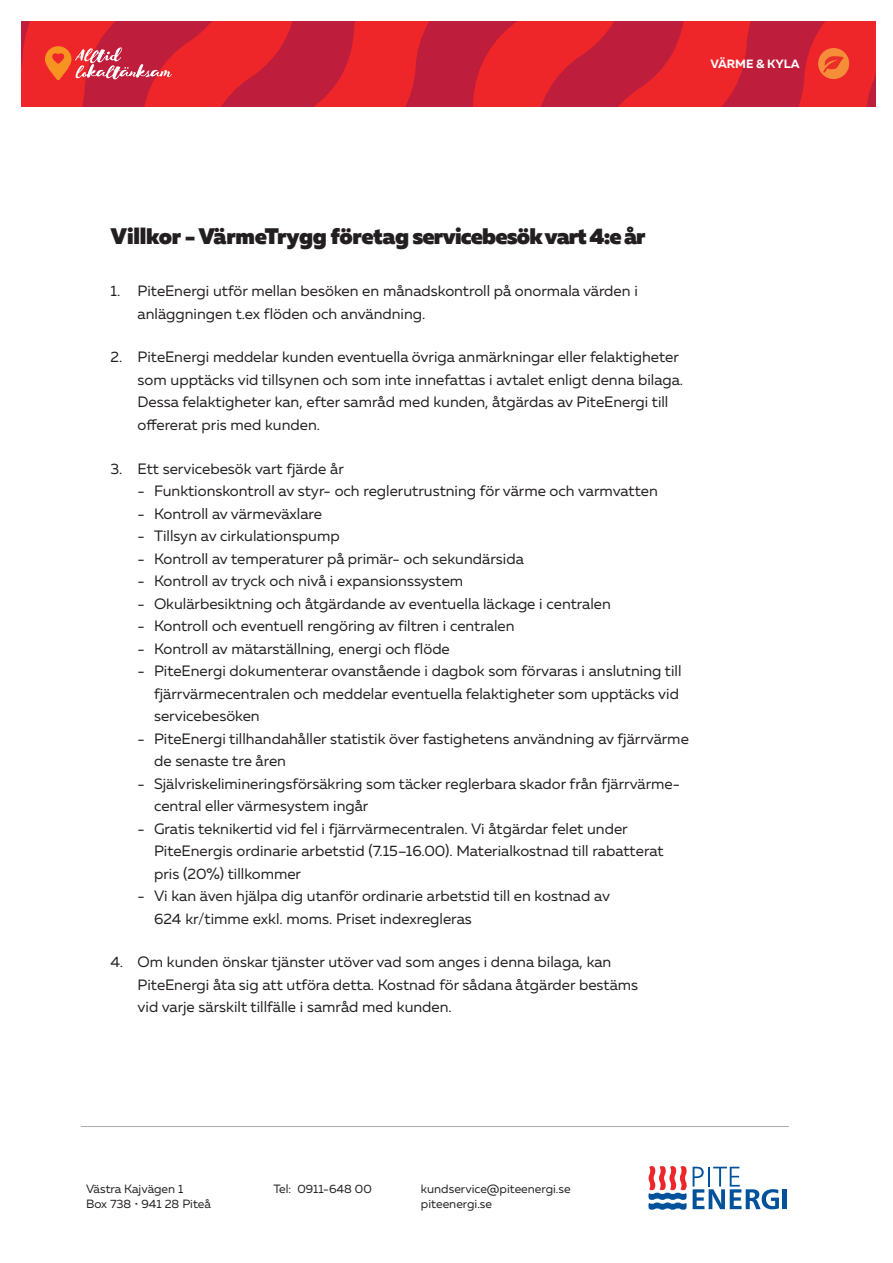
<style>
.page{position:relative;width:893px;height:1263px;background:#fff}
.page>*{position:absolute;margin:0;border:0;box-sizing:border-box;transform-origin:0 0}
.t1{font:900 22.5px "Muller";letter-spacing:-.04em;color:#231f20}
.t2{font:15px/22.5px "Muller";color:#231f20}
.t3{font:12px/15px "Muller";color:#231f20}
.t4{font:700 12px "Muller";letter-spacing:-.005em;color:#fff}
</style>
<div class="page">
<hr style="left:81px;top:1126px;width:708px;height:1px;background:#a8a9ad">
<hr style="left:783px;top:1189px;width:4px;height:20px;background:#01529a">
<svg style="left:693px;top:1167px;width:86px;height:42px"></svg>
<svg style="left:648px;top:1166px;width:39px;height:44px"></svg>
<svg style="left:21px;top:21px;width:855px;height:85px"></svg>
<p class="t4" style="left:710px;top:56px;width:91px">VÄRME &amp; KYLA</p>
<h1 class="t1" style="left:111px;top:222px;width:536px">Villkor - VärmeTrygg företag servicebesök vart 4:e år</h1>
<p class="t2" style="left:138px;top:279px;width:502px;text-indent:-27px">1. PiteEnergi utför mellan besöken en månadskontroll på onormala värden i anläggningen t.ex flöden och användning.</p>
<p class="t2" style="left:138px;top:346px;width:547px;text-indent:-27px">2. PiteEnergi meddelar kunden eventuella övriga anmärkningar eller felaktigheter som upptäcks vid tillsynen och som inte innefattas i avtalet enligt denna bilaga.<br>Dessa felaktigheter kan, efter samråd med kunden, åtgärdas av PiteEnergi till offererat pris med kunden.</p>
<p class="t2" style="left:111px;top:457px;width:235px">3. Ett servicebesök vart fjärde år</p>
<p class="t2" style="left:138px;top:479px;width:522px">- Funktionskontroll av styr- och reglerutrustning för värme och varmvatten</p>
<p class="t2" style="left:138px;top:502px;width:186px">- Kontroll av värmeväxlare</p>
<p class="t2" style="left:138px;top:524px;width:204px">- Tillsyn av cirkulationspump</p>
<p class="t2" style="left:138px;top:547px;width:388px">- Kontroll av temperaturer på primär- och sekundärsida</p>
<p class="t2" style="left:138px;top:569px;width:327px">- Kontroll av tryck och nivå i expansionssystem</p>
<p class="t2" style="left:138px;top:592px;width:475px">- Okulärbesiktning och åtgärdande av eventuella läckage i centralen</p>
<p class="t2" style="left:138px;top:614px;width:378px">- Kontroll och eventuell rengöring av filtren i centralen</p>
<p class="t2" style="left:138px;top:637px;width:314px">- Kontroll av mätarställning, energi och flöde</p>
<p class="t2" style="left:154px;top:659px;width:529px;text-indent:-16px">- PiteEnergi dokumenterar ovanstående i dagbok som förvaras i anslutning till fjärrvärmecentralen och meddelar eventuella felaktigheter som upptäcks vid servicebesöken</p>
<p class="t2" style="left:154px;top:727px;width:536px;text-indent:-16px">- PiteEnergi tillhandahåller statistik över fastighetens användning av fjärrvärme de senaste tre åren</p>
<p class="t2" style="left:154px;top:772px;width:527px;text-indent:-16px">- Självriskelimineringsförsäkring som täcker reglerbara skador från fjärrvärme&shy;central eller värmesystem ingår</p>
<p class="t2" style="left:154px;top:817px;width:511px;text-indent:-16px">- Gratis teknikertid vid fel i fjärrvärmecentralen. Vi åtgärdar felet under<br>PiteEnergis ordinarie arbetstid (7.15–16.00). Materialkostnad till rabatterat pris (20%) tillkommer</p>
<p class="t2" style="left:154px;top:884px;width:457px;text-indent:-16px">- Vi kan även hjälpa dig utanför ordinarie arbetstid till en kostnad av<br>624 kr/timme exkl. moms. Priset indexregleras</p>
<p class="t2" style="left:138px;top:951px;width:502px;text-indent:-27px">4. Om kunden önskar tjänster utöver vad som anges i denna bilaga, kan<br>PiteEnergi åta sig att utföra detta. Kostnad för sådana åtgärder bestäms vid varje särskilt tillfälle i samråd med kunden.</p>
<p class="t3" style="left:86px;top:1181px;width:126px">Västra Kajvägen 1<br>Box 738 • 941 28 Piteå</p>
<p class="t3" style="left:273px;top:1181px;width:100px">Tel: 0911-648 00</p>
<p class="t3" style="left:421px;top:1181px;width:151px">kundservice@piteenergi.se piteenergi.se</p>
</div>
